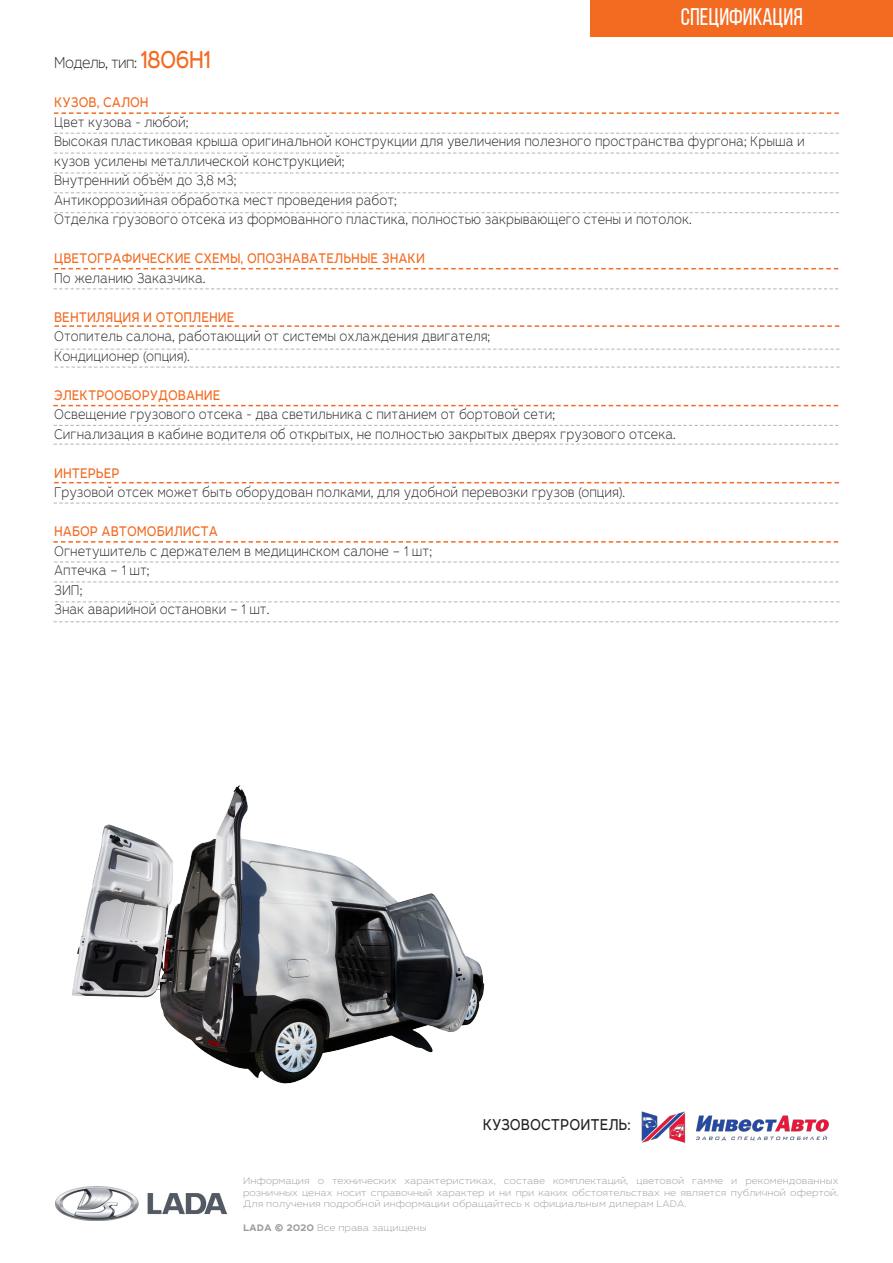
<style>
.page{position:relative;width:893px;height:1263px;background:#fff}
.page>*{position:absolute;margin:0;border:0;box-sizing:border-box;transform-origin:0 0}
.t1{font:24px "Bebas Neue";color:#fff}
.Notas{font:100 16.2px "Leto Sans";letter-spacing:-.04em;color:#231f20;scale:.83 1}
.t2{font:16.2px "Leto Sans";color:#231f20;scale:.83 1}
.Notas-2{font:100 14.4px/19.5px "Leto Sans";color:#231f20;scale:.83 1}
.Notas-3{font:14.4px "Leto Sans";color:#f36a21;scale:.83 1}
.t3{font:100 9.75px/11.7px "Leto Sans";color:#9c9d9b}
.s1{font-weight:400;font-size:25.2px;color:#f36a21}
.s2{font-weight:700}
</style>
<div class="page">
<div style="left:591px;top:0;width:302px;height:36px;background:#f36a21"></div>
<img style="left:56px;top:1186px;width:170px;height:34px">
<img style="left:641px;top:1111px;width:188px;height:32px">
<svg style="left:54px;top:112px;width:785px;height:2px"></svg>
<svg style="left:54px;top:133px;width:785px;height:1px"></svg>
<svg style="left:54px;top:152px;width:785px;height:2px"></svg>
<svg style="left:54px;top:172px;width:785px;height:1px"></svg>
<svg style="left:54px;top:192px;width:785px;height:1px"></svg>
<svg style="left:54px;top:288px;width:784px;height:1px"></svg>
<svg style="left:54px;top:212px;width:785px;height:1px"></svg>
<svg style="left:53px;top:268px;width:785px;height:1px"></svg>
<svg style="left:54px;top:325px;width:785px;height:2px"></svg>
<svg style="left:55px;top:349px;width:784px;height:1px"></svg>
<svg style="left:54px;top:425px;width:784px;height:1px"></svg>
<svg style="left:53px;top:405px;width:785px;height:1px"></svg>
<svg style="left:54px;top:482px;width:785px;height:1px"></svg>
<svg style="left:53px;top:444px;width:785px;height:1px"></svg>
<svg style="left:54px;top:502px;width:784px;height:2px"></svg>
<svg style="left:54px;top:561px;width:785px;height:1px"></svg>
<svg style="left:54px;top:581px;width:785px;height:1px"></svg>
<svg style="left:55px;top:366px;width:785px;height:2px"></svg>
<img style="left:71px;top:785px;width:414px;height:299px">
<svg style="left:55px;top:601px;width:785px;height:1px"></svg>
<svg style="left:53px;top:541px;width:785px;height:2px"></svg>
<svg style="left:54px;top:621px;width:784px;height:1px"></svg>
<p class="t1" style="left:681px;top:4px;width:123px">СПецификация</p>
<p class="Notas" style="left:54px;top:52px;width:191px">Модель, тип: <span class="s1">1806H1</span></p>
<p class="Notas-3" style="left:54px;top:93px;width:115px">КУЗОВ, САЛОН</p>
<p class="Notas-2" style="left:54px;top:112px;width:163px">Цвет кузова - любой;</p>
<p class="Notas-2" style="left:54px;top:132px;width:906px">Высокая пластиковая крыша оригинальной конструкции для увеличения полезного пространства фургона; Крыша и кузов усилены металлической конструкцией;</p>
<p class="Notas-2" style="left:54px;top:171px;width:221px">Внутренний объём до 3,8 м3;</p>
<p class="Notas-2" style="left:54px;top:190px;width:414px">Антикоррозийная обработка мест проведения работ;</p>
<p class="Notas-2" style="left:54px;top:210px;width:770px">Отделка грузового отсека из формованного пластика, полностью закрывающего стены и потолок.</p>
<p class="Notas-3" style="left:54px;top:249px;width:448px">ЦВЕТОГРАФИЧЕСКИЕ СХЕМЫ, ОПОЗНАВАТЕЛЬНЫЕ ЗНАКИ</p>
<p class="Notas-2" style="left:54px;top:268px;width:184px">По желанию Заказчика.</p>
<p class="Notas-3" style="left:54px;top:307px;width:219px">ВЕНТИЛЯЦИЯ И ОТОПЛЕНИЕ</p>
<p class="Notas-2" style="left:54px;top:327px;width:527px">Отопитель салона, работающий от системы охлаждения двигателя;</p>
<p class="Notas-2" style="left:54px;top:346px;width:165px">Кондиционер (опция).</p>
<p class="Notas-3" style="left:54px;top:385px;width:202px">ЭЛЕКТРООБОРУДОВАНИЕ</p>
<p class="Notas-2" style="left:54px;top:405px;width:605px">Освещение грузового отсека - два светильника с питанием от бортовой сети;</p>
<p class="Notas-2" style="left:54px;top:424px;width:750px">Сигнализация в кабине водителя об открытых, не полностью закрытых дверях грузового отсека.</p>
<p class="Notas-3" style="left:54px;top:463px;width:80px">ИНТЕРЬЕР</p>
<p class="Notas-2" style="left:54px;top:483px;width:689px">Грузовой отсек может быть оборудован полками, для удобной перевозки грузов (опция).</p>
<p class="Notas-3" style="left:54px;top:522px;width:199px">НАБОР АВТОМОБИЛИСТА</p>
<p class="Notas-2" style="left:54px;top:541px;width:457px">Огнетушитель с держателем в медицинском салоне – 1 шт;</p>
<p class="Notas-2" style="left:54px;top:561px;width:117px">Аптечка – 1 шт;</p>
<p class="Notas-2" style="left:54px;top:580px;width:35px">ЗИП;</p>
<p class="Notas-2" style="left:54px;top:600px;width:261px">Знак аварийной остановки – 1 шт.</p>
<p class="t2" style="left:483px;top:1114px;width:180px">КУЗОВОСТРОИТЕЛЬ:</p>
<p class="t3" style="left:243px;top:1175px;width:597px">Информация о технических характеристиках, составе комплектаций, цветовой гамме и рекомендованных розничных ценах носит справочный характер и ни при каких обстоятельствах не является публичной офертой.</p>
<p class="t3" style="left:243px;top:1198px;width:445px">Для получения подробной информации обращайтесь к официальным дилерам LADA.</p>
<p class="t3" style="left:243px;top:1222px;width:185px"><span class="s2">LADA © 2020</span> Все права защищены</p>
</div>
